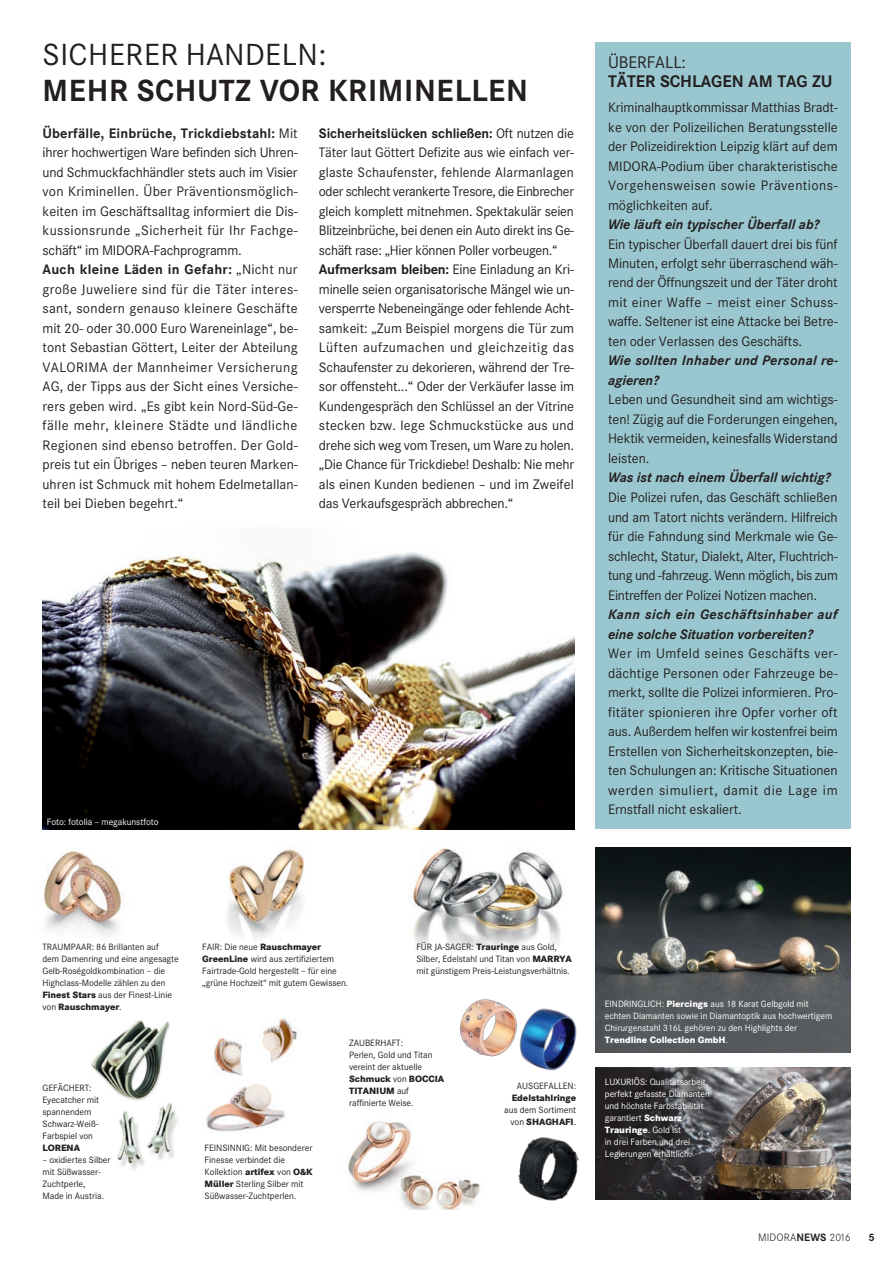
<style>
.page{position:relative;width:893px;height:1263px;background:#fff}
.page>*{position:absolute;margin:0;border:0;box-sizing:border-box;transform-origin:0 0}
.t1{font:700 30px "Corporate SBQ";letter-spacing:.01em;color:#231f20}
.t2{font:30px "Corporate SBQ";letter-spacing:.02em;color:#231f20}
.t3{font:700 16.5px "Corporate SBQ";color:#231f20}
.t4{font:16.5px "Corporate SBQ";letter-spacing:-.005em;color:#231f20}
.t5{font:13.5px/19.5px "Corporate SBQ";letter-spacing:-.005em;color:#231f20;text-align:justify}
.t6{font:italic 700 13.5px/19.5px "Corporate SBQ";letter-spacing:-.005em;color:#231f20}
.t7{font:italic 700 13.5px/19.5px "Corporate SBQ";letter-spacing:.015em;color:#231f20}
.t8{font:300 10.5px "Corporate SBQ";letter-spacing:.01em;color:#231f20}
.t9{font:700 10.5px "Corporate SBQ";color:#231f20}
.t10{font:9px/12px "Corporate SBQ";letter-spacing:-.005em;color:#231f20}
.t11{font:9px/12px "Corporate SBQ";letter-spacing:-.005em;color:#fff}
.t12{font:800 9px "Corporate SBQ";letter-spacing:-.005em;color:#231f20}
.s1{font-weight:700}
.s2{font-weight:800}
</style>
<div class="page">
<img style="left:43px;top:552px;width:531px;height:277px">
<img style="left:348px;top:1121px;width:132px;height:89px">
<img style="left:459px;top:999px;width:59px;height:58px">
<img style="left:518px;top:1137px;width:61px;height:64px">
<img style="left:519px;top:1008px;width:58px;height:63px">
<img style="left:595px;top:847px;width:255px;height:206px">
<img style="left:413px;top:848px;width:151px;height:101px">
<img style="left:44px;top:851px;width:78px;height:85px">
<img style="left:227px;top:849px;width:77px;height:90px">
<img style="left:738px;top:1068px;width:112px;height:131px">
<svg style="left:595px;top:1068px;width:143px;height:131px;background:#3d3a3c"></svg>
<img style="left:206px;top:1084px;width:79px;height:47px">
<img style="left:214px;top:1018px;width:83px;height:58px">
<img style="left:91px;top:1020px;width:79px;height:72px">
<img style="left:117px;top:1092px;width:61px;height:78px">
<div style="left:595px;top:43px;width:255px;height:786px;background:#9ac7cf"></div>
<h1 class="t2" style="left:43px;top:37px;width:183px">Sicherer hande</h1>
<h1 class="t2" style="left:282px;top:37px;width:46px">ln:</h1>
<h1 class="t1" style="left:43px;top:72px;width:47px">Mehr</h1>
<h1 class="t1" style="left:137px;top:72px;width:39px">Schutz</h1>
<h1 class="t1" style="left:260px;top:72px;width:107px">vor Kriminellen</h1>
<p class="t5" style="left:43px;top:124px;width:257px;text-align:left"><span class="s1">Überfälle, Einbrüche, Trickdiebstahl:</span> Mit ihrer hochwertigen Ware befinden sich Uhren&shy;und Schmuckfachhändler stets auch im Visier von Kriminellen. Über Präventionsmöglich&shy;keiten im Geschäftsalltag informiert die Dis&shy;kussionsrunde „Sicherheit für Ihr Fachge&shy;schäft“ im MIDORA-Fachprogramm.<br><span class="s1">Auch kleine Läden in Gefahr:</span> „Nicht nur große Juweliere sind für die Täter interes&shy;sant, sondern genauso kleinere Geschäfte mit 20- oder 30.000 Euro Wareneinlage“, be&shy;tont Sebastian Göttert, Leiter der Abteilung VALOR</p>
<p class="t5" style="left:319px;top:124px;width:257px;text-align:left"><span class="s1">Sicherheitslücken schließen:</span> Oft nutzen die Täter laut Göttert Defizite aus wie einfach ver&shy;glaste Schaufenster, fehlende Alarmanlagen oder schlecht verankerte Tresore, die Einbrecher gleich komplett mitnehmen. Spektakulär seien Blitzeinbrüche, bei denen ein Auto direkt ins Ge&shy;schäft rase: „H ier können Poller vorbeugen.“ <span class="s1">Aufmerksam bleiben:</span> Eine Einladung an Kri&shy;minelle seien organisatorische Mängel wie un&shy;versperrte Nebeneingänge oder fehlende Acht&shy;samkeit: „Zum Beispiel morgens die Tür zum Lüften aufzumachen und gleichzeitig das Schaufenster zu dekorieren, während der Tre&shy;sor offensteht...“ Oder der Verkäufer lasse im Kundengespräch den Schlüssel an der Vitrine stecken bzw. lege Schmuckstücke aus und drehe sich weg vom Tresen, um Ware zu holen. „Die Chance für Trickdiebe! Deshalb: Nie mehr als einen Kunden bedienen – und im Zweifel das Verkaufsgespräch abbrechen.“</p>
<p class="t5" style="left:42px;top:358px;width:257px;text-indent:42px">IMA der Mannheimer Versicherung AG, der Tipps aus der Sicht eines Versiche&shy;rers geben wird. „Es gibt kein Nord-Süd-Ge&shy;fälle mehr, kleinere Städte und ländliche Regionen sind ebenso betroffen. Der Gold&shy;preis tut ein Übriges – neben teuren Marken&shy;uhren ist Schmuck mit hohem Edelmetallan&shy;teil bei Dieben begehrt.“</p>
<p class="t11" style="left:47px;top:816px;width:113px">Foto: fotolia – megakunstfoto</p>
<p class="t4" style="left:608px;top:52px;width:79px">Überfall:</p>
<p class="t3" style="left:608px;top:72px;width:30px">Täter</p>
<p class="t3" style="left:660px;top:72px;width:12px">schlagen</p>
<p class="t3" style="left:748px;top:72px;width:75px">am Tag zu</p>
<p class="t5" style="left:608px;top:98px;width:231px">Kriminalhauptkommissar Matthias Bradt&shy;ke von der Polizeilichen Beratungsstelle der Polizeidirektion Leipzig klärt auf dem MIDORA-Podium über charakteristische Vorgehensweisen sowie Präventions&shy;möglichkeiten auf.</p>
<p class="t6" style="left:608px;top:214px;width:213px">Wie läuft ein typischer Überfall ab?</p>
<p class="t5" style="left:608px;top:234px;width:231px">Ein typischer Überfall dauert drei bis fünf Minuten, erfolgt sehr überraschend wäh&shy;rend der Öffnungszeit und der Täter droht mit einer Waffe – meist einer Schuss&shy;waffe. Seltener ist eine Attacke bei Betre&shy;ten oder Verlassen des Geschäfts.</p>
<p class="t7" style="left:608px;top:351px;width:231px">Wie sollten Inhaber und Personal re&shy;agieren?</p>
<p class="t5" style="left:608px;top:390px;width:231px">Leben und Gesundheit sind am wichtigs&shy;ten! Zügig auf die Forderungen eingehen, Hektik vermeiden, keinesfalls Widerstand leisten.</p>
<p class="t6" style="left:608px;top:468px;width:224px">Was ist nach einem Überfall wichtig?</p>
<p class="t5" style="left:608px;top:488px;width:231px">Die Polizei rufen, das Geschäft schließen und am Tatort nichts verändern. H ilfreich für die Fahndung sind Merkmale wie Ge&shy;schlecht, Statur, Dialekt, Alter, Fluchtrich&shy;tung und -fahrzeug. Wenn möglich, bis zum Eintreffen der Polizei Notizen machen.</p>
<p class="t6" style="left:608px;top:605px;width:231px">Kann sich ein Geschäftsinhaber auf eine solche Situation vorbereiten?</p>
<p class="t5" style="left:608px;top:644px;width:231px">Wer im Umfeld seines Geschäfts ver&shy;dächtige Personen oder Fahrzeuge be&shy;merkt, sollte die Polizei informieren. Pro&shy;fitäter spionieren ihre Opfer vorher oft aus. Außerdem helfen wir kostenfrei beim Erstellen von Sicherheitskonzepten, bie&shy;ten Schulungen an: Kritische Situationen werden simuliert, damit die Lage im Ernstfall nicht eskaliert.</p>
<p class="t10" style="left:43px;top:941px;width:138px;text-indent:44px">r: 86 Brillanten auf<br>dem Damenring und eine angesagte<br>Gelb-Roségoldkombination – die<br>H ighclass-Modelle zählen zu den<br><span class="s2">Finest Stars</span> aus der Finest-Linie von <span class="s2">Rauschmayer</span>.</p>
<p class="t10" style="left:43px;top:941px;width:17px">Traumpaa</p>
<p class="t10" style="left:43px;top:1082px;width:58px">Gefächert:<br>Eyecatcher mit spannendem<br>Schwarz-Weiß-<br>Farbspiel von</p>
<p class="t12" style="left:43px;top:1142px;width:39px">LORENA</p>
<p class="t10" style="left:43px;top:1154px;width:70px">– oxidiertes Silber mit Süßwasser-<br>Zuchtperle,<br>Made in Austria.</p>
<p class="t10" style="left:202px;top:941px;width:148px">Fai r: Die neue <span class="s2">Rauschmayer GreenLine</span> wird aus zertifiziertem Fairtrade-Gold hergestellt – für eine „grüne H ochzeit“ mit gutem Gewissen.</p>
<p class="t10" style="left:416px;top:941px;width:157px">Fü r Ja-Sage r: <span class="s2">Trauringe</span> aus Gold,<br>Silber, Edelstahl und Titan von <span class="s2">MARRYA </span>mit günstigem Preis-Leistungsverhältnis.</p>
<p class="t10" style="left:205px;top:1142px;width:10px">Feinsinnig</p>
<p class="t10" style="left:205px;top:1142px;width:110px;text-indent:46px">: Mit besonderer<br>Finesse verbindet die<br>Kollektion <span class="s2">artifex</span> von <span class="s2">O&amp;K<br>Müller</span> Sterling Silber mit<br>Süßwasser-Zuchtperlen.</p>
<p class="t10" style="left:349px;top:1037px;width:96px;text-indent:26px">rhaft:<br>Perlen, Gold und Titan vereint der aktuelle<br><span class="s2">Schmuck</span> von <span class="s2">BOCCIA<br>TITANIUM</span> auf raffinierte Weise.</p>
<p class="t10" style="left:349px;top:1037px;width:11px">Zaube</p>
<p class="t10" style="left:517px;top:1080px;width:12px">Ausgefa</p>
<p class="t10" style="left:554px;top:1080px;width:24px">llen :</p>
<p class="t12" style="left:512px;top:1092px;width:66px">Edelstahlringe</p>
<p class="t10" style="left:504px;top:1104px;width:74px;text-align:right">aus dem Sortiment von <span class="s2">SHAGHAFI</span>.</p>
<p class="t11" style="left:605px;top:998px;width:229px">Eindring lich: <span class="s2">Piercings</span> aus 18 Karat Gelbgold mit echten Diamanten sowie in Diamantoptik aus hochwertigem Chirurgenstahl 316L gehören zu den H ighlights der <span class="s2">Trendline Collection GmbH</span>.</p>
<p class="t11" style="left:605px;top:1075px;width:107px;text-indent:21px">riös : Qualitätsarbeit, perfekt gefasste Diamanten und höchste Farbstabilität garantiert <span class="s2">Schwarz<br>Trauringe</span>. Gold ist<br>in drei Farben und drei<br>Legierungen erhältlich.</p>
<p class="t11" style="left:605px;top:1075px;width:6px">Luxu</p>
<p class="t8" style="left:758px;top:1231px;width:94px">MIDORA<span class="s1">NEWS</span> 2016</p>
<p class="t9" style="left:868px;top:1231px;width:8px">5</p>
</div>
